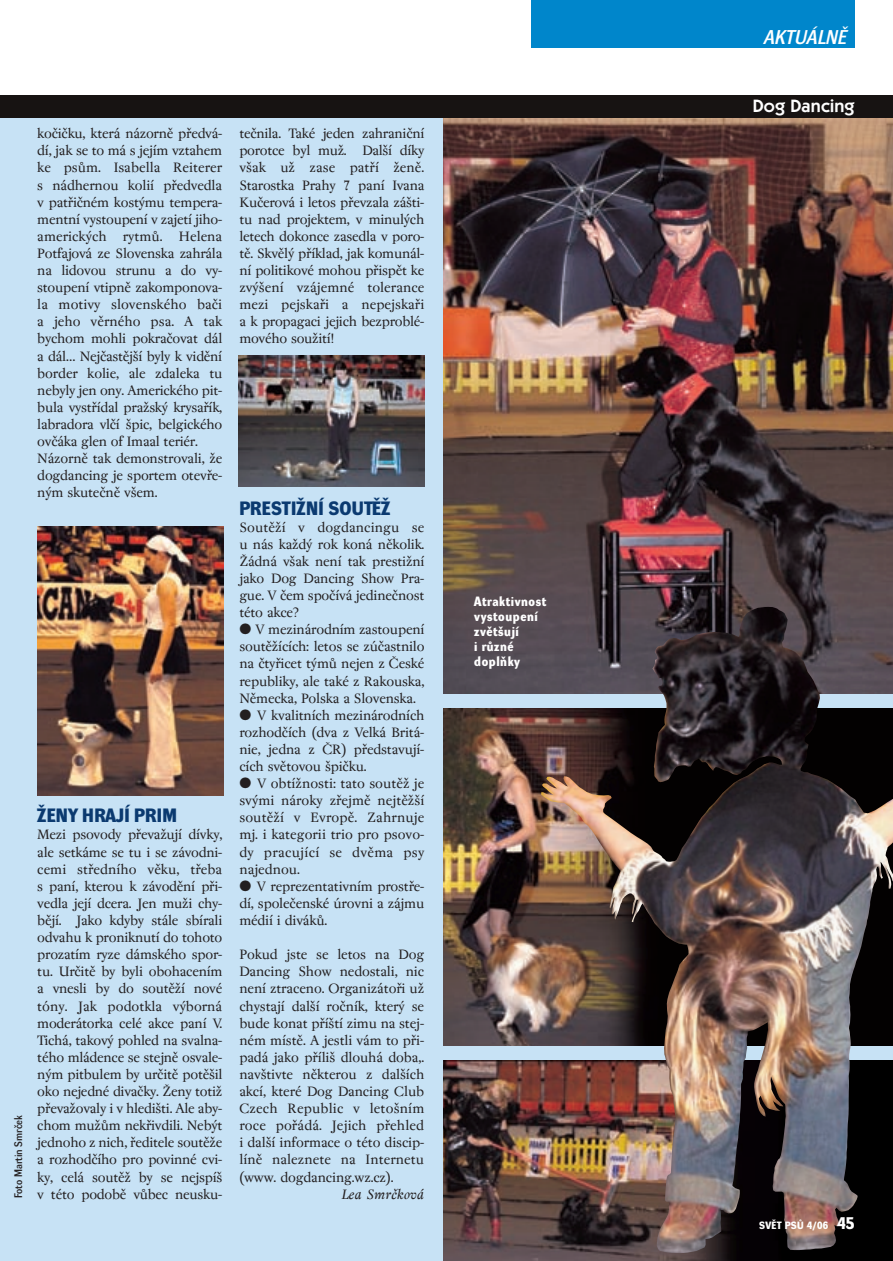
<style>
.page{position:relative;width:893px;height:1261px;background:#fff}
.page>*{position:absolute;margin:0;border:0;box-sizing:border-box;transform-origin:0 0}
.t1{font:19.5px "Dynamo D Italic D";letter-spacing:.01em;color:#fff}
.t2{font:18.9px "Dynamo DB";letter-spacing:.015em;color:#0b3a70}
.t3{font:600 18px "Itc Kabel CE";letter-spacing:.01em;color:#fff}
.t4{font:15px/17.1px "Regent";letter-spacing:-.015em;color:#231f20;text-align:justify}
.t5{font:italic 15px "Regent";letter-spacing:.02em;color:#231f20}
.t6{font:13.2px/14.9px "Dynamo DB";letter-spacing:.045em;color:#fff}
.t7{font:10.8px "Dynamo DD";color:#231f20}
.t8{font:10.35px "Dynamo DB";letter-spacing:.03em;color:#fff}
.s1{font-size:16.5px}
</style>
<div class="page">
<img style="left:0;top:0;width:893px;height:1261px">
<p class="t4" style="left:37px;top:126px;width:187px;text-align:left">koãiãku, která názornû pfiedvá&shy;dí, jak se to má s jejím vztahem ke psÛm. Isabella Reiterer s nádhernou kolií pfiedvedla v patfiiãném kost˘mu tempera&shy;mentní vystoupení v zajetí jiho&shy;americk˘ch rytmÛ. Helena<br>Potfajová ze Slovenska zahrála na lidovou strunu a do vy&shy;stoupení vtipnû zakomponova&shy;la motivy slovenského baãi a jeho vûrného psa. A tak bychom mohli pokraãovat dál a dál… Nejãastûj‰í byly k vidûní border kolie, ale zdaleka tu nebyly jen ony. Amerického pit&shy;bula vystfiídal praÏsk˘ krysafiík, labradora vlãí ‰pic, belgického ovãáka glen of Imaal teriér.<br>Názornû tak demonstrovali, Ïe dogdancing je sportem otevfie&shy;n˘m skuteãnû v‰em.</p>
<p class="t7" style="left:14px;top:1198px;width:84px;rotate:-90deg">Foto Martin Smrãek</p>
<p class="t2" style="left:37px;top:808px;width:141px">ÎENY HRAJÍ PRIM</p>
<p class="t4" style="left:37px;top:827px;width:187px">Mezi psovody pfievaÏují dívky, ale setkáme se tu i se závodni&shy;cemi stfiedního vûku, tfieba s paní, kterou k závodûní pfii&shy;vedla její dcera. Jen muÏi chy&shy;bûjí. Jako kdyby stále sbírali odvahu k proniknutí do tohoto prozatím ryze dámského spor&shy;tu. Urãitû by byli obohacením a vnesli by do soutûÏí nové tóny. Jak podotkla v˘borná moderátorka celé akce paní V.<br>Tichá, takov˘ pohled na svalna&shy;tého mládence se stejnû osvale&shy;n˘m pitbulem by urãitû potû‰il oko nejedné divaãky. Îeny totiÏ pfievaÏovaly i v hledi‰ti. Ale aby&shy;chom muÏÛm nekfiivdili. Neb˘t jednoho z nich, fieditele soutûÏe a rozhodãího pro povinné cvi&shy;ky, celá soutûÏ by se nejspí‰ v této podobû vÛbec neusku-</p>
<p class="t4" style="left:239px;top:126px;width:187px">teãnila. Také jeden zahraniãní porotce byl muÏ. Dal‰í díky v‰ak uÏ zase patfií Ïenû.<br>Starostka Prahy 7 paní Ivana Kuãerová i letos pfievzala zá‰ti&shy;tu nad projektem, v minul˘ch letech dokonce zasedla v poro&shy;tû. Skvûl˘ pfiíklad, jak komunál&shy;ní politikové mohou pfiispût ke zv˘‰ení vzájemné tolerance mezi pejskafii a nepejskafii a k propagaci jejich bezproblé&shy;mového souÏití!</p>
<p class="t2" style="left:239px;top:500px;width:153px">PRESTIÎNÍ SOUTùÎ</p>
<p class="t4" style="left:239px;top:519px;width:187px">SoutûÏí v dogdancingu se u nás kaÏd˘ rok koná nûkolik.<br>Îádná v‰ak není tak prestiÏní jako Dog Dancing Show Pra&shy;gue. V ãem spoãívá jedineãnost této akce?</p>
<p class="t4" style="left:239px;top:622px;width:187px">● V mezinárodním zastoupení soutûÏících: letos se zúãastnilo na ãtyfiicet t˘mÛ nejen z âeské republiky, ale také z Rakouska, Nûmecka, Polska a Slovenska.</p>
<p class="t4" style="left:239px;top:707px;width:187px">● V kvalitních mezinárodních rozhodãích (dva z Velká Britá&shy;nie, jedna z âR) pfiedstavují&shy;cích svûtovou ‰piãku.</p>
<p class="t4" style="left:239px;top:776px;width:187px">● V obtíÏnosti: tato soutûÏ je sv˘mi nároky zfiejmû nejtûÏ‰í soutûÏí v Evropû. Zahrnuje mj. i kategorii trio pro psovo&shy;dy pracující se dvûma psy najednou.</p>
<p class="t4" style="left:239px;top:878px;width:186px">● V reprezentativním prostfie&shy;dí, spoleãenské úrovni a zájmu médií i divákÛ.</p>
<p class="t4" style="left:239px;top:947px;width:186px">Pokud jste se letos na Dog Dancing Show nedostali, nic není ztraceno. Organizátofii uÏ chystají dal‰í roãník, kter˘ se bude konat pfií‰tí zimu na stej&shy;ném místû. A jestli vám to pfii&shy;padá jako pfiíli‰ dlouhá doba,. nav‰tivte nûkterou z dal‰ích akcí, které Dog Dancing Club Czech Republic v leto‰ním roce pofiádá. Jejich pfiehled i dal‰í informace o této discip&shy;línû naleznete na Internetu (www. dogdancing.wz.cz).</p>
<p class="t5" style="left:341px;top:1188px;width:84px">Lea Smrãková</p>
<p class="t6" style="left:474px;top:595px;width:73px">Atraktivnost vystoupení zvût‰ují<br>i rÛzné doplÀky</p>
<h1 class="t1" style="left:764px;top:30px;width:84px">AKTUÁLNù</h1>
<p class="t3" style="left:752px;top:99px;width:103px">Dog Dancing</p>
<p class="t8" style="left:759px;top:1221px;width:97px">SVùT PSÒ 4/06 <span class="s1">45</span></p>
</div>
